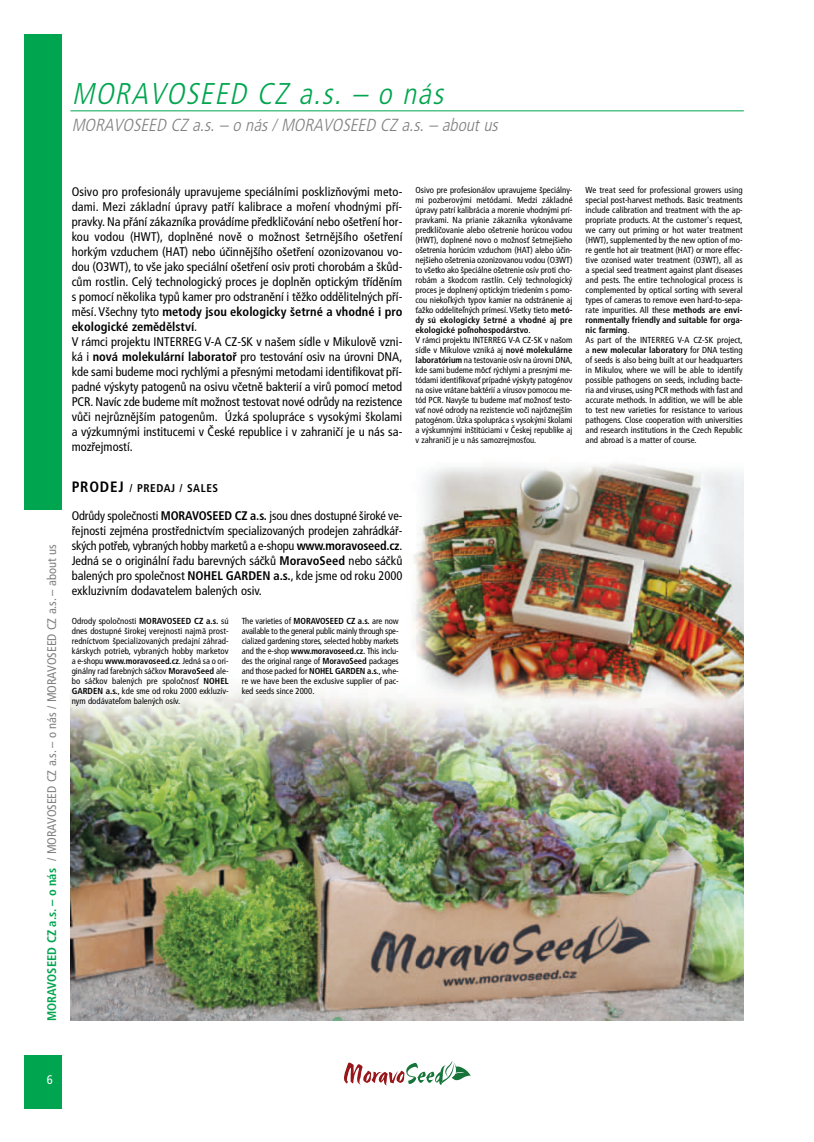
<style>
.page{position:relative;width:814px;height:1142px;background:#fff}
.page>*{position:absolute;margin:0;border:0;box-sizing:border-box;transform-origin:0 0}
.t1{font:italic 300 30px "Frutiger Cond CE";color:#00a54f}
.t2{font:italic 300 17.5px "Frutiger Cond CE";color:#808080}
.t3{font:12.5px/15px "Frutiger Cond CE";color:#000}
.t4{font:12.5px "Frutiger Cond CE";color:#808080}
.t5{font:12.5px "Frutiger Cond CE";color:#fff}
.t6{font:700 11.25px "Frutiger Cond CE";letter-spacing:.05em;color:#000}
.t7{font:8.75px/10px "Frutiger Cond CE";color:#000}
.s1{font-weight:700;color:#00a54f}
.s2{font-weight:700}
.s3{font-size:15px}
</style>
<div class="page">
<img style="left:24px;top:34px;width:720px;height:1075px">
<h1 class="t1" style="left:72px;top:82px;width:379px">MORAVOSEED CZ a.s. – o nás</h1>
<h2 class="t2" style="left:72px;top:117px;width:431px">MORAVOSEED CZ a.s.– o nás/MORAVOSEED CZ a.s.– aboutus</h2>
<h3 class="t4" style="left:47px;top:1020px;width:478px;rotate:-90deg"><span class="s1">MORAVOSEED CZ a.s. – o nás</span> / MORAVOSEED CZ a.s. – o nás / MORAVOSEED CZ a.s. – about us</h3>
<p class="t3" style="left:72px;top:185px;width:332px">Osivo pro profesionály upravujeme speciálními posklizÀov˘mi meto&shy;dami. Mezi základní úpravy patfií kalibrace a mofiení vhodn˘mi pfií&shy;pravky. Na pfiání zákazníka provádíme pfiedkliãování nebo o‰etfiení hor&shy;kou vodou (HWT), doplnûné novû o moÏnost ‰etrnûj‰ího o‰etfiení hork˘m vzduchem (HAT) nebo úãinnûj‰ího o‰etfiení ozonizovanou vo&shy;dou (O3WT), to v‰e jako speciální o‰etfiení osiv proti chorobám a ‰kÛd&shy;cÛm rostlin. Cel˘ technologick˘ proces je doplnûn optick˘m tfiídûním s pomocí nûkolika typÛ kamer pro odstranûní i tûÏko oddûliteln˘ch pfií&shy;mûsí. V‰echny tyto <span class="s2">metody jsou ekologicky ‰etrné a vhodné i pro ekologické zemûdûlství</span>.<br>V rámci projektu INTERREG V-A CZ-SK v na‰em sídle v Mikulovû vzni&shy;ká i <span class="s2">nová molekulární laboratofi</span> pro testování osiv na úrovni DNA, kde sami budeme moci rychl˘mi a pfiesn˘mi metodami identifikovat pfií&shy;padné v˘skyty patogenÛ na osivu vãetnû bakterií a virÛ pomocí metod PCR. Navíc zde budeme mít moÏnost testovat nové odrÛdy na rezistence vÛãi nejrÛznûj‰ím patogenÛm. Úzká spolupráce s vysok˘mi ‰kolami a v˘zkumn˘mi institucemi v âeské republice i v zahraniãí je u nás sa&shy;mozfiejmostí.</p>
<p class="t7" style="left:415px;top:185px;width:159px">Osivo pre profesionálov upravujeme ‰peciálny&shy;mi pozberov˘mi metódami. Medzi základné úpravy patrí kalibrácia a morenie vhodn˘mi prí&shy;pravkami. Na prianie zákazníka vykonávame predklíãovanie alebo o‰etrenie horúcou vodou (HWT), doplnené novo o moÏnosÈ ‰etrnej‰ieho o‰etrenia horúcim vzduchom (HAT) alebo úãin&shy;nej‰ieho o‰etrenia ozonizovanou vodou (O3WT) to v‰etko ako ‰peciálne o‰etrenie osív proti cho&shy;robám a ‰kodcom rastlín. Cel˘ technologick˘ proces je doplnen˘ optick˘m triedením s pomo&shy;cou niekoºk˘ch typov kamier na odstránenie aj ÈaÏko oddeliteºn˘ch prímesí. V‰etky tieto <span class="s2">metó&shy;dy sú ekologicky ‰etrné a vhodné aj pre ekologické poºnohospodárstvo</span>.<br>V rámci projektu INTERREG V-A CZ-SK v na‰om sídle v Mikulove vzniká aj <span class="s2">nové molekulárne laboratórium</span> na testovanie osív na úrovni DNA, kde sami budeme môcÈ r˘chlymi a presn˘mi me&shy;tódami identifikovaÈ prípadné v˘skyty patogénov na osive vrátane baktérií a vírusov pomocou me&shy;tód PCR. Navy‰e tu budeme maÈ moÏnosÈ testo&shy;vaÈ nové odrody na rezistencie voãi najrôznej‰ím patogénom. Úzka spolupráca s vysok˘mi ‰kolami a v˘skumn˘mi in‰titúciami v âeskej republike aj v zahraniãí je u nás samozrejmosÈou.</p>
<p class="t7" style="left:585px;top:185px;width:159px">We treat seed for professional growers using special post-harvest methods. Basic treatments include calibration and treatment with the ap&shy;propriate products. At the customer's request, we carry out priming or hot water treatment (HWT), supplemented by the new option of mo&shy;re gentle hot air treatment (HAT) or more effec&shy;tive ozonised water treatment (O3WT), all as a special seed treatment against plant diseases and pests. The entire technological process is complemented by optical sorting with several types of cameras to remove even hard-to-sepa&shy;rate impurities. All these <span class="s2">methods are envi&shy;ronmentally friendly and suitable for orga&shy;nic farming</span>.<br>As part of the INTERREG V-A CZ-SK project, a <span class="s2">new molecular laboratory</span> for DNA testing of seeds is also being built at our headquarters in Mikulov, where we will be able to identify possible pathogens on seeds, including bacte&shy;ria and viruses, using PCR methods with fast and accurate methods. In addition, we will be able to test new varieties for resistance to various pathogens. Close cooperation with universities and research institutions in the Czech Republic and abroad is a matter of course.</p>
<p class="t6" style="left:72px;top:483px;width:148px"><span class="s3">PRODEJ</span> / PREDAJ / SALES</p>
<p class="t3" style="left:72px;top:509px;width:332px;text-align:justify">OdrÛdy spoleãnosti <span class="s2">MORAVOSEED CZ a.s.</span> jsou dnes dostupné ‰iroké ve&shy;fiejnosti zejména prostfiednictvím specializovan˘ch prodejen zahrádkáfi&shy;sk˘ch potfieb, vybran˘ch hobby marketÛ a e-shopu <span class="s2">www.moravoseed.cz</span>.<br>Jedná se o originální fiadu barevn˘ch sáãkÛ <span class="s2">MoravoSeed</span> nebo sáãkÛ balen˘ch pro spoleãnost <span class="s2">NOHEL GARDEN a.s.</span>, kde jsme od roku 2000 exkluzivním dodavatelem balen˘ch osiv.</p>
<p class="t7" style="left:72px;top:616px;width:158px;text-align:justify">Odrody spoloãnosti <span class="s2">MORAVOSEED CZ a.s.</span> sú dnes dostupné ‰irokej verejnosti najmä prost&shy;redníctvom ‰pecializovan˘ch predajní záhrad&shy;kárskych potrieb, vybran˘ch hobby marketov a e-shopu <span class="s2">www.moravoseed.cz</span>. Jedná sa o ori&shy;ginálny rad farebn˘ch sáãkov <span class="s2">MoravoSeed</span> ale&shy;bo sáãkov balen˘ch pre spoloãnosÈ <span class="s2">NOHEL GARDEN a.s.</span>, kde sme od roku 2000 exkluzív&shy;nym dodávateºom balen˘ch osív.</p>
<p class="t7" style="left:242px;top:616px;width:158px;text-align:justify">The varieties of <span class="s2">MORAVOSEED CZ a.s.</span> are now available to the general public mainly through spe&shy;cialized gardening stores, selected hobby markets and the e-shop <span class="s2">www.moravoseed.cz.</span> This inclu&shy;des the original range of <span class="s2">MoravoSeed</span> packages and those packed for <span class="s2">NOHEL GARDEN a.s.</span>, whe&shy;re we have been the exclusive supplier of pac&shy;ked seeds since 2000.</p>
<h3 class="t5" style="left:47px;top:1074px;width:7px">6</h3>
</div>
